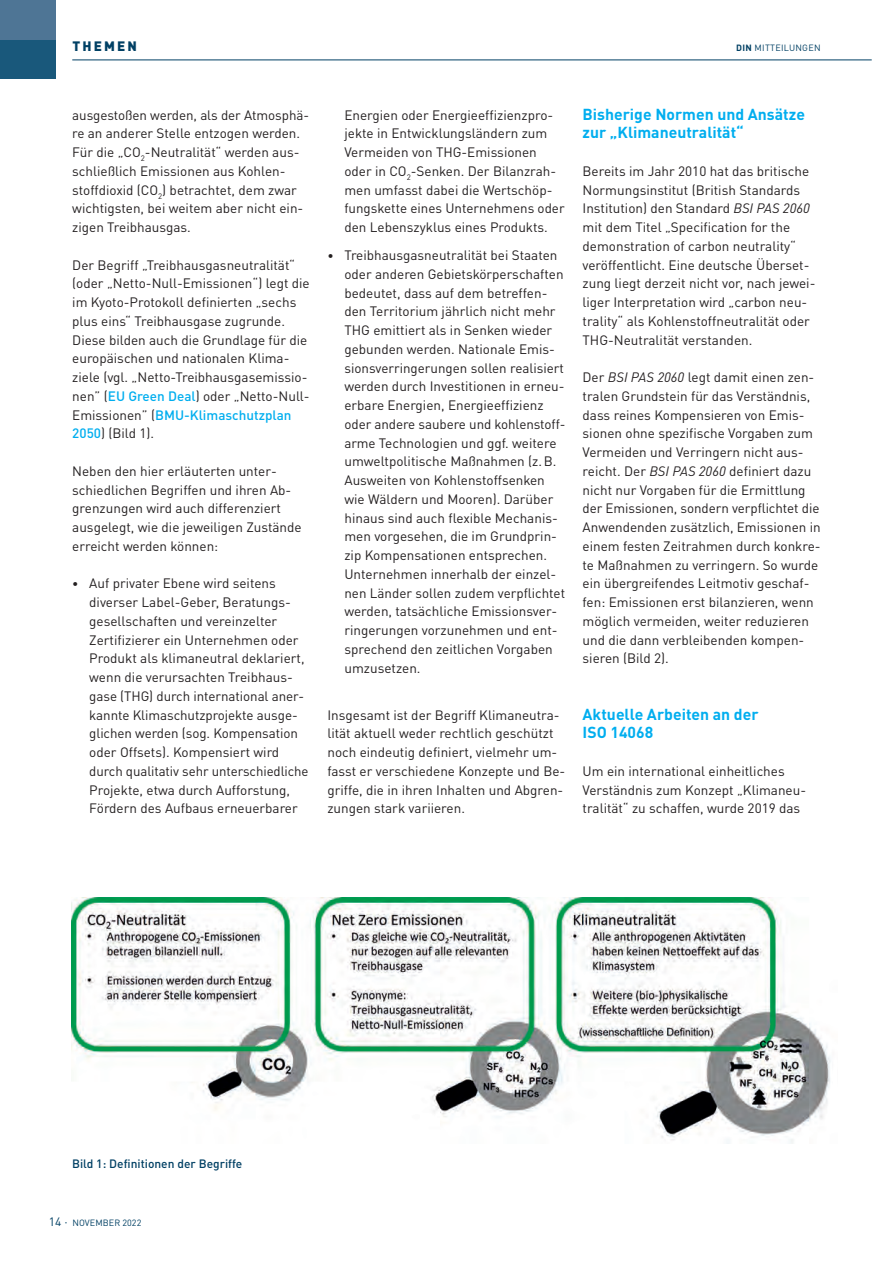
<style>
.page{position:relative;width:893px;height:1263px;background:#fff}
.page>*{position:absolute;margin:0;border:0;box-sizing:border-box;transform-origin:0 0}
.Zwischenhead_1_cyan{font:700 15.75px/18.8px "DINOT";color:#00aeef}
.Fließtext{font:13.5px/18.8px "DINOT";color:#231f20}
.t1{font:900 13.5px "DINOT";letter-spacing:.16em;color:#004064}
.BU-2-fließ{font:500 12px "DINOT";color:#004064}
.t2{font:12px "DINOT";color:#004064}
.t3{font:9px "DINOT";letter-spacing:.03em;color:#004064}
.t4{font:9px "DINOT";letter-spacing:.01em;color:#004064}
.s1{font-weight:700}
.s2{font-weight:500;color:#00aeef}
.s3{font-size:12px}
.s4{font-style:italic}
</style>
<div class="page">
<hr style="left:72px;top:60px;width:800px;height:1px;background:#004064">
<div style="left:0;top:0;width:55px;height:79px;background:#19587b"></div>
<div style="left:0;top:0;width:55px;height:39px;background:#4e7595"></div>
<img style="left:72px;top:897px;width:759px;height:246px">
<p class="t1" style="left:72px;top:37px;width:66px">THEMEN</p>
<p class="t3" style="left:736px;top:42px;width:86px"><span class="s1">DIN</span> MITTEILUNGEN</p>
<p class="Fließtext" style="left:72px;top:105px;width:238px">ausgestoßen werden, als der Atmosphä&shy;re an anderer Stelle entzogen werden.<br>Für die „CO <sub>2</sub>-Neutralität“ werden aus&shy;schließlich Emissionen aus Kohlen&shy;stoffdioxid (CO <sub>2</sub>) betrachtet, dem zwar wichtigsten, bei weitem aber nicht ein&shy;zigen Treibhausgas.</p>
<p class="Fließtext" style="left:72px;top:255px;width:239px">Der Begriff „Treibhausgasneutralität“ (oder „Netto-Null-Emissionen“) legt die im Kyoto-Protokoll definierten „sechs plus eins“ Treibhausgase zugrunde.<br>Diese bilden auch die Grundlage für die europäischen und nationalen Klima&shy;ziele (vgl. „Netto-Treibhausgasemissio&shy;nen” (<span class="s2">EU Green Deal</span>) oder „Netto--Null-Emissionen” (<span class="s2">BM U-Klimaschutzplan 2050</span>) (Bild 1).</p>
<p class="Fließtext" style="left:72px;top:461px;width:231px">Neben den hier erläuterten unter&shy;schiedlichen Begriffen und ihren Ab&shy;grenzungen wird auch differenziert ausgelegt, wie die jeweiligen Zustände erreicht werden können:</p>
<p class="Fließtext" style="left:89px;top:574px;width:221px;text-indent:-17px"><span class="s3">•</span> Auf privater Ebene wird seitens diverser Label-Geber, Beratungs&shy;gesellschaften und vereinzelter Zertifizierer ein Unternehmen oder Produkt als klimaneutral deklariert, wenn die verursachten Treibhaus&shy;gase (THG) durch international aner&shy;kannte Klimaschutzprojekte ausge&shy;glichen werden (sog. Kompensation oder Offsets). Kompensiert wird durch qualitativ sehr unterschiedliche Projekte, etwa durch Aufforstung, Fördern des Aufbaus erneuerbarer</p>
<p class="Fließtext" style="left:344px;top:105px;width:222px">Energien oder Energieeffizienzpro&shy;jekte in Entwicklungsländern zum Vermeiden von THG--E missionen oder in CO <sub>2</sub>-Senken. Der Bilanzrah&shy;men umfasst dabei die Wertschöp&shy;fungskette eines Unternehmens oder den Lebenszyklus eines Produkts.</p>
<p class="Fließtext" style="left:344px;top:246px;width:223px;text-indent:-17px"><span class="s3">•</span> Treibhausgasneutralität bei Staaten oder anderen Gebietskörperschaften bedeutet, dass auf dem betreffen&shy;den Territorium jährlich nicht mehr THG emittiert als in Senken wieder gebunden werden. Nationale Emis&shy;sionsverringerungen sollen realisiert werden durch Investitionen in erneu&shy;erbare Energien, Energieeffizienz oder andere saubere und kohlenstoff&shy;arme Technologien und ggf. weitere umweltpolitische Maßnahmen (z. B.<br>Ausweiten von Kohlenstoffsenken wie Wäldern und Mooren). Darüber hinaus sind auch flexible Mechanis&shy;men vorgesehen, die im Grundprin&shy;zip Kompensationen entsprechen.<br>Unternehmen innerhalb der einzel&shy;nen Länder sollen zudem verpflichtet werden, tatsächliche Emissionsver&shy;ringerungen vorzunehmen und ent&shy;sprechend den zeitlichen Vorgaben umzusetzen.</p>
<p class="Fließtext" style="left:327px;top:705px;width:239px">Insgesamt ist der Begriff Klimaneutra&shy;lität aktuell weder rechtlich geschützt noch eindeutig definiert, vielmehr um&shy;fasst er verschiedene Konzepte und Be&shy;griffe, die in ihren Inhalten und Abgren&shy;zungen stark variieren.</p>
<p class="Zwischenhead_1_cyan" style="left:583px;top:104px;width:224px">Bisherige Normen und Ansätze zur „Klimaneutralität“</p>
<p class="Fließtext" style="left:583px;top:161px;width:234px">Bereits im Jahr 2010 hat das britische Normungsinstitut (British Standards Institution) den Standard <span class="s4">BSI PAS 2060 </span>mit dem Titel „Specification for the demonstration of carbon neutrality“ veröffentlicht. Eine deutsche Überset&shy;zung liegt derzeit nicht vor, nach jewei&shy;liger Interpretation wird „carbon neu&shy;trality“ als Kohlenstoffneutralität oder THG-Neutralität verstanden.</p>
<p class="Fließtext" style="left:583px;top:368px;width:240px">Der <span class="s4">BSI PAS 2060</span> legt damit einen zen&shy;tralen Grundstein für das Verständnis, dass reines Kompensieren von Emis&shy;sionen ohne spezifische Vorgaben zum Vermeiden und Verringern nicht aus&shy;reicht. Der <span class="s4">BSI PAS 2060</span> definiert dazu nicht nur Vorgaben für die Ermittlung der Emissionen, sondern verpflichtet die Anwendenden zusätzlich, Emissionen in einem festen Zeitrahmen durch konkre&shy;te Maßnahmen zu verringern. So wurde ein übergreifendes Leitmotiv geschaf&shy;fen: Emissionen erst bilanzieren, wenn möglich vermeiden, weiter reduzieren und die dann verbleibenden kompen&shy;sieren (Bild 2).</p>
<p class="Zwischenhead_1_cyan" style="left:583px;top:704px;width:177px">Aktuelle Arbeiten an der<br>ISO 14068</p>
<p class="Fließtext" style="left:583px;top:761px;width:225px">Um ein international einheitliches -Verständnis zum Konzept „Klimaneu&shy;tralität“ zu schaffen, wurde 2019 das</p>
<p class="BU-2-fließ" style="left:72px;top:1156px;width:172px">Bild 1: Definitionen der Begriffe</p>
<p class="t2" style="left:49px;top:1214px;width:20px">14 ·</p>
<p class="t4" style="left:72px;top:1217px;width:71px">November 2022</p>
</div>
